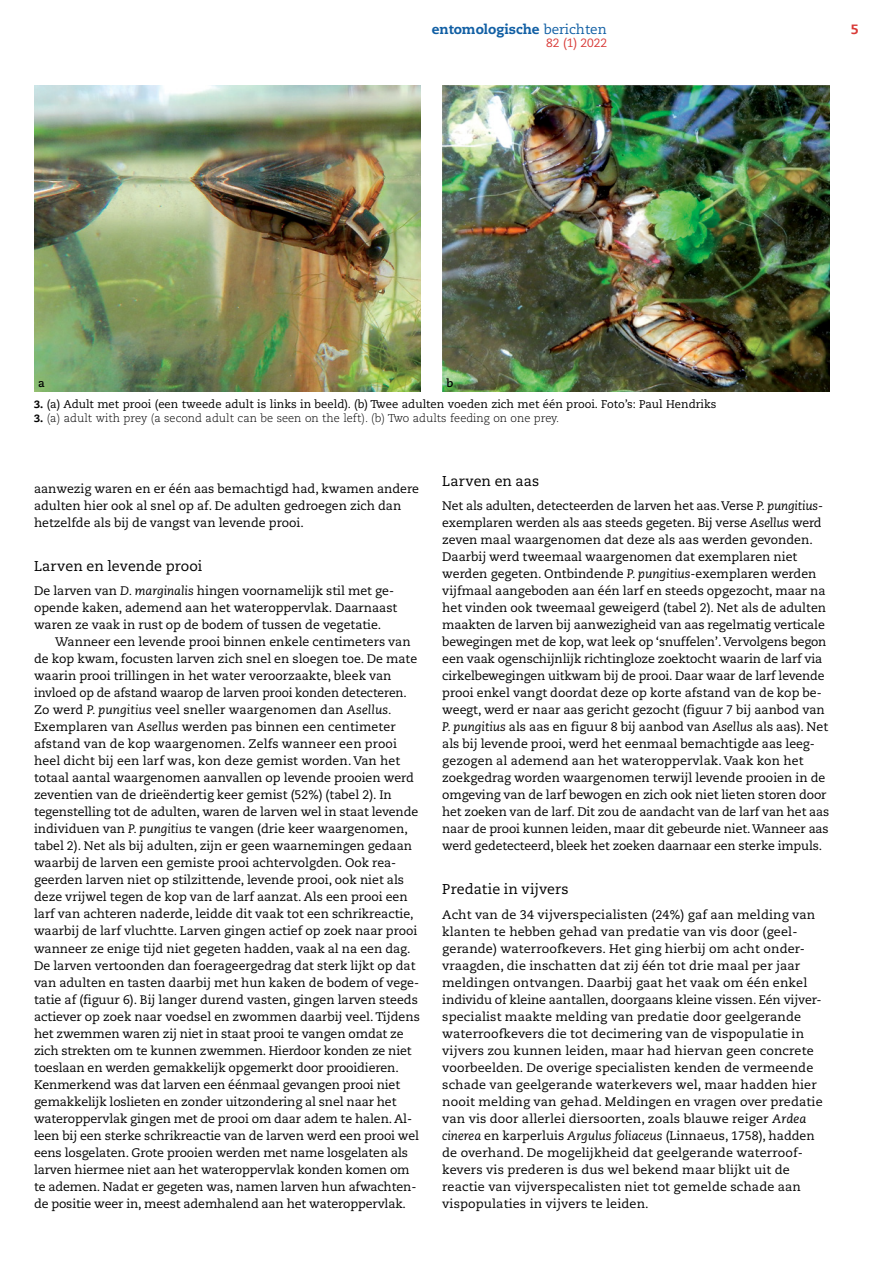
<style>
.page{position:relative;width:893px;height:1263px;background:#fff}
.page>*{position:absolute;margin:0;border:0;box-sizing:border-box;transform-origin:0 0}
.t1{font:14.25px "Caecilia LT Std";letter-spacing:.005em;color:#000}
.t2{font:800 13.5px "Caecilia LT Std";color:#115fa4}
.t3{font:800 13.5px "Caecilia LT Std";color:#d93a37}
.t4{font:12.3px/17px "Caecilia LT Std";color:#000}
.t5{font:12px "Caecilia LT Std";color:#d93a37}
.t6{font:11.25px "Caecilia LT Std";color:#000}
.t7{font:300 11.25px "Caecilia LT Std";color:#000}
.t8{font:700 11.25px "Caecilia LT Std";color:#000}
.s1{font-weight:400}
.s2{font-weight:800;font-size:10.5px}
.s3{font-style:italic}
</style>
<div class="page">
<img style="left:442px;top:85px;width:387px;height:306px">
<img style="left:34px;top:85px;width:387px;height:306px">
<p class="t2" style="left:432px;top:21px;width:177px">entomologische <span class="s1">berichten</span></p>
<p class="t3" style="left:851px;top:21px;width:9px">5</p>
<p class="t5" style="left:546px;top:36px;width:62px">82 (1) 2022</p>
<p class="t8" style="left:38px;top:377px;width:8px">a</p>
<p class="t8" style="left:446px;top:377px;width:8px">b</p>
<p class="t6" style="left:34px;top:398px;width:684px"><span class="s2">3.</span> (a) Adult met prooi (een tweede adult is links in beeld). (b) Twee adulten voeden zich met één prooi. Foto’s: Paul Hendriks</p>
<p class="t7" style="left:34px;top:412px;width:527px"><span class="s2">3.</span> (a) adult with prey (a second adult can be seen on the left). (b) Two adults feeding on one prey.</p>
<p class="t4" style="left:34px;top:481px;width:387px">aanwezig waren en er één aas bemachtigd had, kwamen andere adulten hier ook al snel op af. De adulten gedroegen zich dan hetzelfde als bij de vangst van levende prooi.</p>
<p class="t1" style="left:34px;top:558px;width:170px">Larven en levende prooi</p>
<p class="t4" style="left:34px;top:583px;width:365px">De larven van <span class="s3">D. marginalis</span> hingen voornamelijk stil met ge&shy;opende kaken, ademend aan het wateroppervlak. Daarnaast waren ze vaak in rust op de bodem of tussen de vegetatie.</p>
<p class="t4" style="left:34px;top:634px;width:387px;text-indent:21px">Wanneer een levende prooi binnen enkele centimeters van de kop kwam, focusten larven zich snel en sloegen toe. De mate waarin prooi trillingen in het water veroorzaakte, bleek van invloed op de afstand waarop de larven prooi konden detecteren.<br>Zo werd <span class="s3">P. pungitius</span> veel sneller waargenomen dan <span class="s3">Asellus.<br></span>Exemplaren van <span class="s3">Asellus</span> werden pas binnen een centimeter afstand van de kop waargenomen. Zelfs wanneer een prooi heel dicht bij een larf was, kon deze gemist worden. Van het totaal aantal waargenomen aanvallen op levende prooien werd zeventien van de drieëndertig keer gemist (52%) (tabel 2). In tegenstelling tot de adulten, waren de larven wel in staat levende individuen van <span class="s3">P. pungitius</span> te vangen (drie keer waargenomen, tabel 2). Net als bij adulten, zijn er geen waarnemingen gedaan waarbij de larven een gemiste prooi achtervolgden. Ook rea&shy;geerden larven niet op stilzittende, levende prooi, ook niet als deze vrijwel tegen de kop van de larf aanzat. Als een prooi een larf van achteren naderde, leidde dit vaak tot een schrikreactie, waarbij de larf vluchtte. Larven gingen actief op zoek naar prooi wanneer ze enige tijd niet gegeten hadden, vaak al na een dag.<br>De larven vertoonden dan foerageergedrag dat sterk lijkt op dat van adulten en tasten daarbij met hun kaken de bodem of vege&shy;tatie af (figuur 6). Bij langer durend vasten, gingen larven steeds actiever op zoek naar voedsel en zwommen daarbij veel. Tijdens het zwemmen waren zij niet in staat prooi te vangen omdat ze zich strekten om te kunnen zwemmen. Hierdoor konden ze niet toeslaan en werden gemakkelijk opgemerkt door prooidieren.<br>Kenmerkend was dat larven een éénmaal gevangen prooi niet gemakkelijk loslieten en zonder uitzondering al snel naar het wateroppervlak gingen met de prooi om daar adem te halen. Al&shy;leen bij een sterke schrikreactie van de larven werd een prooi wel eens losgelaten. Grote prooien werden met name losgelaten als larven hiermee niet aan het wateroppervlak konden komen om te ademen. Nadat er gegeten was, namen larven hun afwachten&shy;de positie weer in, meest ademhalend aan het wateroppervlak.</p>
<p class="t1" style="left:442px;top:473px;width:99px">Larven en aas</p>
<p class="t4" style="left:442px;top:498px;width:388px">Net als adulten, detecteerden de larven het aas. Verse <span class="s3">P. pungitius&shy;</span>exemplaren werden als aas steeds gegeten. Bij verse <span class="s3">Asellus</span> werd zeven maal waargenomen dat deze als aas werden gevonden.<br>Daarbij werd tweemaal waargenomen dat exemplaren niet werden gegeten. Ontbindende <span class="s3">P. pungitius</span>-exemplaren werden vijfmaal aangeboden aan één larf en steeds opgezocht, maar na het vinden ook tweemaal geweigerd (tabel 2). Net als de adulten maakten de larven bij aanwezigheid van aas regelmatig verticale bewegingen met de kop, wat leek op ‘snuffelen’. Vervolgens begon een vaak ogenschijnlijk richtingloze zoektocht waarin de larf via cirkelbewegingen uitkwam bij de prooi. Daar waar de larf levende prooi enkel vangt doordat deze op korte afstand van de kop be&shy;weegt, werd er naar aas gericht gezocht (figuur 7 bij aanbod van <span class="s3">P. pungitius</span> als aas en figuur 8 bij aanbod van <span class="s3">Asellus</span> als aas). Net als bij levende prooi, werd het eenmaal bemachtigde aas leeg&shy;gezogen al ademend aan het wateroppervlak. Vaak kon het zoekgedrag worden waargenomen terwijl levende prooien in de omgeving van de larf bewogen en zich ook niet lieten storen door het zoeken van de larf. Dit zou de aandacht van de larf van het aas naar de prooi kunnen leiden, maar dit gebeurde niet. Wanneer aas werd gedetecteerd, bleek het zoeken daarnaar een sterke impuls.</p>
<p class="t1" style="left:442px;top:881px;width:128px">Predatie in vijvers</p>
<p class="t4" style="left:442px;top:906px;width:382px">Acht van de 34 vijverspecialisten (24%) gaf aan melding van klanten te hebben gehad van predatie van vis door (geel&shy;gerande) waterroofkevers. Het ging hierbij om acht onder&shy;vraagden, die inschatten dat zij één tot drie maal per jaar meldingen ontvangen. Daarbij gaat het vaak om één enkel individu of kleine aantallen, doorgaans kleine vissen. Eén vijver&shy;specialist maakte melding van predatie door geelgerande waterroofkevers die tot decimering van de vispopulatie in vijvers zou kunnen leiden, maar had hiervan geen concrete voorbeelden. De overige specialisten kenden de vermeende schade van geelgerande waterkevers wel, maar hadden hier nooit melding van gehad. Meldingen en vragen over predatie van vis door allerlei diersoorten, zoals blauwe reiger <span class="s3">Ardea cinerea</span> en karperluis <span class="s3">Argulus foliaceus</span> (Linnaeus, 1758), hadden de overhand. De mogelijkheid dat geelgerande waterroof&shy;kevers vis prederen is dus wel bekend maar blijkt uit de reactie van vijverspecalisten niet tot gemelde schade aan vispopulaties in vijvers te leiden.</p>
</div>
